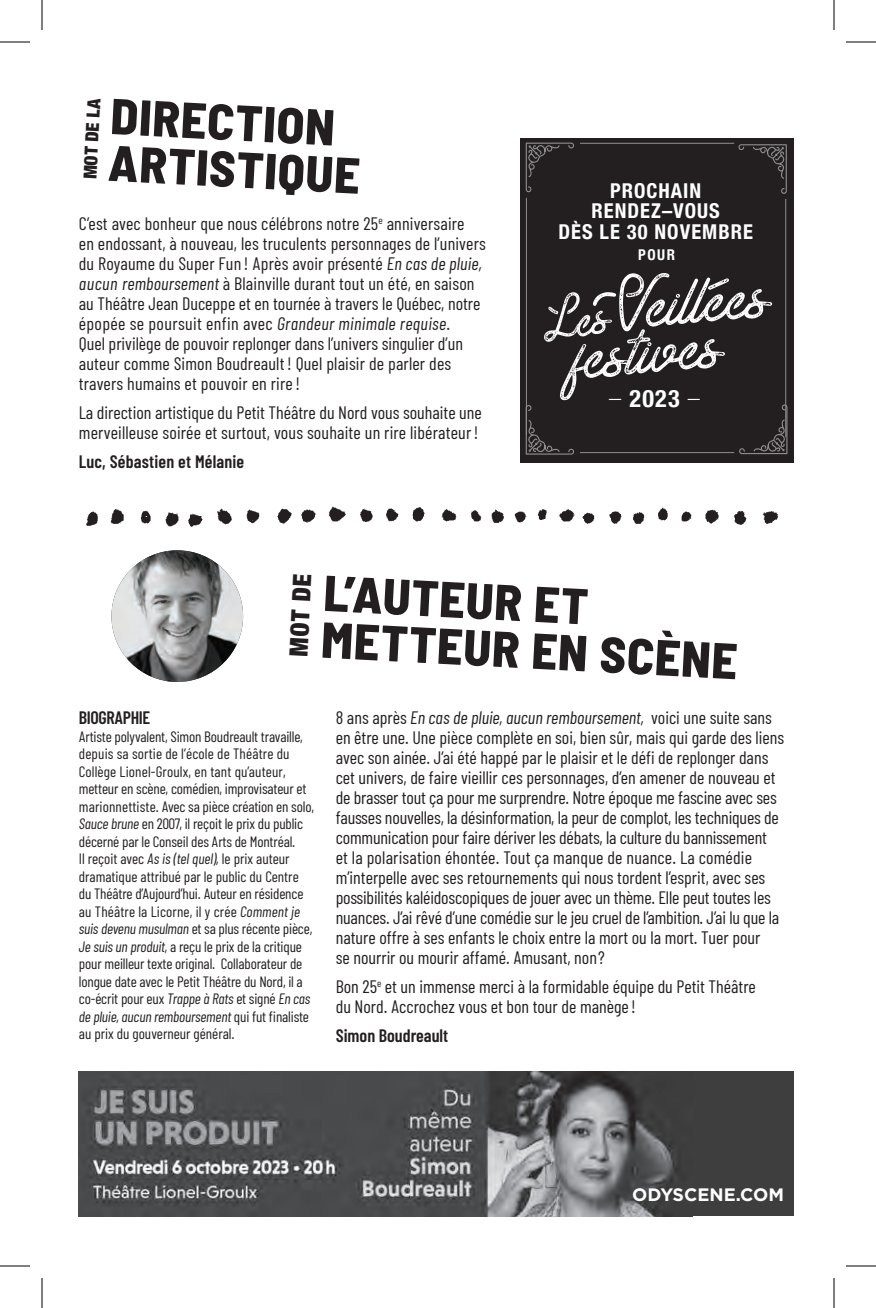
<style>
.page{position:relative;width:876px;height:1308px;background:#fff}
.page>*{position:absolute;margin:0;border:0;box-sizing:border-box;transform-origin:0 0}
.t1{font:800 semi-condensed 50.4px "Barlow";color:#231f20}
.t2{font:900 condensed 25.2px "Helvetica Neue";color:#231f20}
.t3{font:700 condensed 24.2px "Helvetica Neue";color:#fff}
.t4{font:700 condensed 20.4px/20.4px "Helvetica Neue";letter-spacing:.05em;color:#fff;text-align:center}
.t5{font:18px/20px "Barlow Condensed";color:#231f20}
.t6{font:600 18px "Barlow Condensed";color:#231f20}
.t7{font:700 18px "Gotham HTF";color:#fff}
.t8{font:600 18px "Barlow Condensed";letter-spacing:-.02em;color:#231f20}
.t9{font:900 condensed 18px "Helvetica Neue";color:#231f20}
.t10{font:15px/17.6px "Barlow Condensed";letter-spacing:-.01em;color:#231f20}
.t11{font:700 condensed 14.8px "Helvetica Neue";color:#fff}
.s1{font-style:italic}
</style>
<div class="page">
<img style="left:86px;top:506px;width:693px;height:21px">
<div style="left:520px;top:138px;width:274px;height:324px;background:#231f20"></div>
<svg style="left:526px;top:143px;width:48px;height:49px"></svg>
<svg style="left:738px;top:144px;width:49px;height:50px"></svg>
<hr style="left:785px;top:199px;width:1px;height:238px;background:#fff">
<hr style="left:526px;top:198px;width:1px;height:237px;background:#fff">
<hr style="left:580px;top:143px;width:154px;height:1px;background:#fff">
<svg style="left:526px;top:273px;width:261px;height:182px"></svg>
<img style="left:111px;top:550px;width:132px;height:132px;border-radius:66px">
<div style="left:501px;top:1072px;width:293px;height:144px;background:#3e3e3f"></div>
<img style="left:79px;top:1072px;width:594px;height:144px">
<hr style="left:0;top:42px;width:30px;height:1px;background:#000">
<hr style="left:846px;top:42px;width:30px;height:1px;background:#000">
<hr style="left:0;top:1266px;width:30px;height:1px;background:#000">
<hr style="left:846px;top:1266px;width:30px;height:1px;background:#000">
<hr style="left:42px;top:0;width:1px;height:30px;background:#000">
<hr style="left:42px;top:1278px;width:1px;height:30px;background:#000">
<hr style="left:834px;top:0;width:1px;height:30px;background:#000">
<hr style="left:834px;top:1278px;width:1px;height:30px;background:#000">
<p class="t9" style="left:75px;top:178px;width:82px;rotate:-87deg">MOT DE LA</p>
<h1 class="t1" style="left:112px;top:85px;width:226px;rotate:3deg">DIRECTION</h1>
<h1 class="t1" style="left:110px;top:131px;width:253px;rotate:3deg">ARTISTIQUE</h1>
<p class="t5" style="left:79px;top:213px;width:409px">C’est avec bonheur que nous célébrons notre 25<sup>e</sup> anniversaire<br>en endossant, à nouveau, les truculents personnages de l’univers du Royaume du Super Fun ! Après avoir présenté <span class="s1">En cas de pluie, aucun remboursement</span> à Blainville durant tout un été, en saison au Théâtre Jean Duceppe et en tournée à travers le Québec, notre épopée se poursuit enfin avec <span class="s1">Grandeur minimale requise</span>.<br>Quel privilège de pouvoir replonger dans l’univers singulier d’un auteur comme Simon Boudreault ! Quel plaisir de parler des travers humains et pouvoir en rire !</p>
<p class="t5" style="left:79px;top:402px;width:405px">La direction artistique du Petit Théâtre du Nord vous souhaite une merveilleuse soirée et surtout, vous souhaite un rire libérateur!</p>
<p class="t6" style="left:79px;top:450px;width:167px">Luc, Sébastien et Mélanie</p>
<p class="t4" style="left:558px;top:179px;width:196px">PROCHAIN<br>RENDEZ–VOUS<br>DÈS LE 30 NOVEMBRE</p>
<p class="t11" style="left:638px;top:243px;width:39px">POUR</p>
<h3 class="t3" style="left:609px;top:378px;width:92px">_ 2023 _</h3>
<h2 class="t2" style="left:278px;top:655px;width:84px;rotate:-87deg">MOT DE</h2>
<h1 class="t1" style="left:325px;top:561px;width:266px;rotate:3deg">L’AUTEUR ET</h1>
<h1 class="t1" style="left:323px;top:608px;width:418px;rotate:3deg">METTEUR EN SCÈNE</h1>
<p class="t8" style="left:79px;top:707px;width:73px">BIOGRAPHIE</p>
<p class="t10" style="left:79px;top:727px;width:237px">Artiste polyvalent, Simon Boudreault travaille, depuis sa sortie de l’école de Théâtre du Collège Lionel-Groulx, en tant qu’auteur, metteur en scène, comédien, improvisateur et marionnettiste. Avec sa pièce création en solo, <span class="s1">Sauce brune</span> en 2007, il reçoit le prix du public décerné par le Conseil des Arts de Montréal.<br>Il reçoit avec <span class="s1">As is (tel quel),</span> le prix auteur dramatique attribué par le public du Centre du Théâtre d’Aujourd’hui. Auteur en résidence au Théâtre la Licorne, il y crée <span class="s1">Comment je suis devenu musulman</span> et sa plus récente pièce, <span class="s1">Je suis un produit,</span> a reçu le prix de la critique pour meilleur texte original. Collaborateur de longue date avec le Petit Théâtre du Nord, il a co-écrit pour eux <span class="s1">Trappe à Rats</span> et signé <span class="s1">En cas de pluie, aucun remboursement</span> qui fut finaliste au prix du gouverneur général.</p>
<p class="t5" style="left:336px;top:707px;width:450px">8 ans après <span class="s1">En cas de pluie, aucun remboursement,</span> voici une suite sans en être une. Une pièce complète en soi, bien sûr, mais qui garde des liens avec son ainée. J’ai été happé par le plaisir et le défi de replonger dans cet univers, de faire vieillir ces personnages, d’en amener de nouveau et de brasser tout ça pour me surprendre. Notre époque me fascine avec ses fausses nouvelles, la désinformation, la peur de complot, les techniques de communication pour faire dériver les débats, la culture du bannissement<br>et la polarisation éhontée. Tout ça manque de nuance. La comédie m’interpelle avec ses retournements qui nous tordent l’esprit, avec ses possibilités kaléidoscopiques de jouer avec un thème. Elle peut toutes les nuances. J’ai rêvé d’une comédie sur le jeu cruel de l’ambition. J’ai lu que la nature offre à ses enfants le choix entre la mort ou la mort. Tuer pour<br>se nourrir ou mourir affamé. Amusant, non?</p>
<p class="t5" style="left:336px;top:976px;width:422px">Bon 25<sup>e</sup> et un immense merci à la formidable équipe du Petit Théâtre du Nord. Accrochez vous et bon tour de manège !</p>
<p class="t6" style="left:336px;top:1025px;width:114px">Simon Boudreault</p>
<p class="t7" style="left:632px;top:1184px;width:153px">ODYSCENE.COM</p>
</div>
